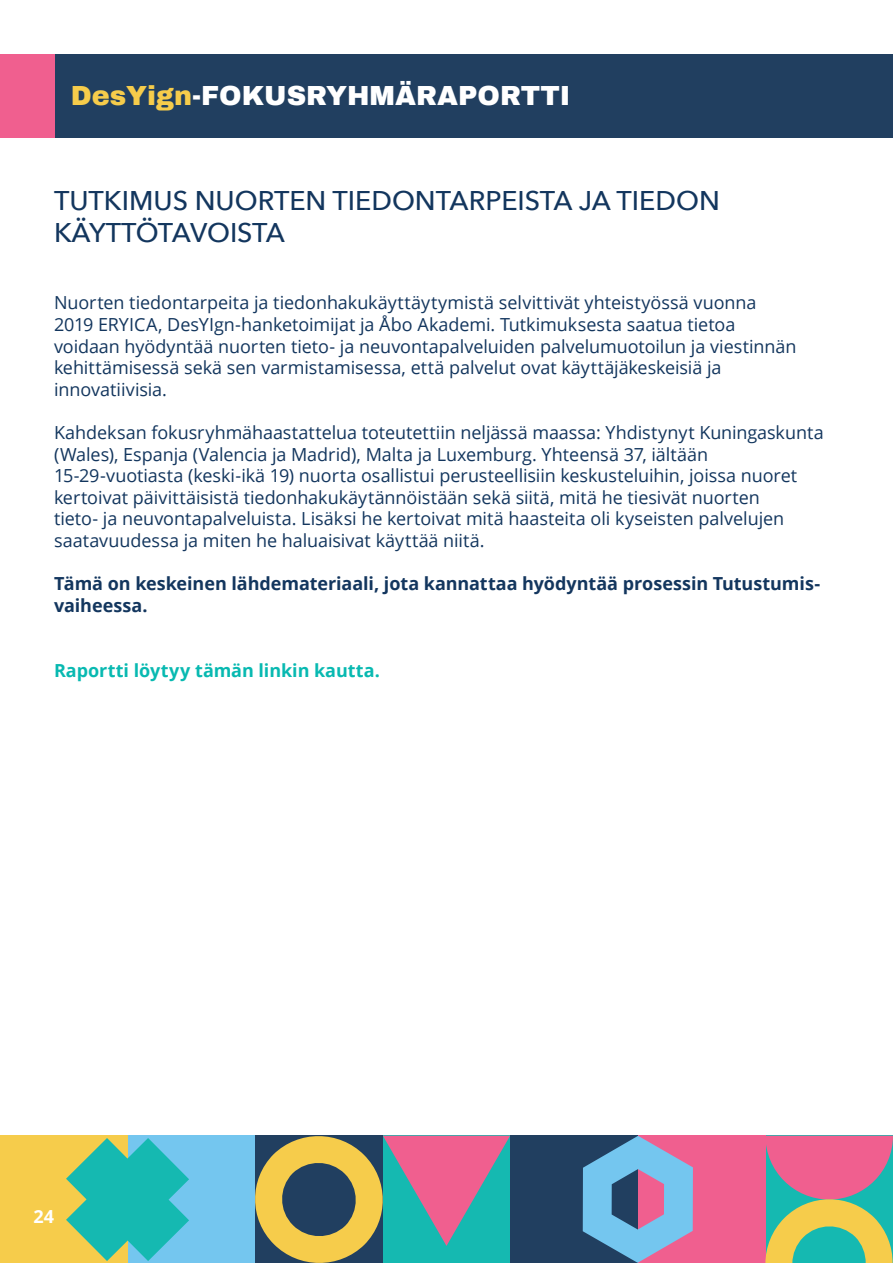
<style>
.page{position:relative;width:893px;height:1263px;background:#fff}
.page>*{position:absolute;margin:0;border:0;box-sizing:border-box;transform-origin:0 0}
.t1{font:500 27px/32.4px "Avenir Next";color:#13365e}
.t2{font:900 27px "Archivo";color:#fff}
.t3{font:18px/21.6px "Open Sans";letter-spacing:-.005em;color:#13365e}
.t4{font:700 18px/21.6px "Open Sans";letter-spacing:-.005em;color:#13365e}
.t5{font:700 18px "Open Sans";letter-spacing:-.005em;color:#08b9b1}
.t6{font:700 18px "Open Sans";color:#fff}
.s1{color:#f6cc4b}
</style>
<div class="page">
<div style="left:0;top:54px;width:893px;height:84px;background:#213f60"></div>
<div style="left:0;top:54px;width:54px;height:84px;background:#f05f8f"></div>
<div style="left:638px;top:1136px;width:127px;height:127px;background:#f05f8f"></div>
<div style="left:510px;top:1136px;width:128px;height:127px;background:#213f60"></div>
<div style="left:128px;top:1136px;width:127px;height:127px;background:#74c6ef"></div>
<div style="left:0;top:1136px;width:128px;height:127px;background:#f6cc4b"></div>
<svg style="left:765px;top:1136px;width:128px;height:127px;background:#ab9888"></svg>
<svg style="left:583px;top:1136px;width:110px;height:127px"></svg>
<svg style="left:66px;top:1138px;width:123px;height:123px"></svg>
<svg style="left:249px;top:1135px;width:261px;height:128px;background:#818e7e"></svg>
<h1 class="t2" style="left:71px;top:79px;width:501px"><span class="s1">DesYign</span>-FOKUSRYHMÄRAPORTTI</h1>
<h1 class="t1" style="left:54px;top:183px;width:667px">TUTKIMUS NUORTEN TIEDONTARPEISTA JA TIEDON<br>KÄYTTÖTAVOISTA</h1>
<p class="t3" style="left:54px;top:292px;width:744px">Nuorten tiedontarpeita ja tiedonhakukäyttäytymistä selvittivät yhteistyössä vuonna 2019 ERYICA, DesYIgn-hanketoimijat ja Åbo Akademi. Tutkimuksesta saatua tietoa voidaan hyödyntää nuorten tieto- ja neuvontapalveluiden palvelumuotoilun ja viestinnän kehittämisessä sekä sen varmistamisessa, että palvelut ovat käyttäjäkeskeisiä ja innovatiivisia.</p>
<p class="t3" style="left:54px;top:421px;width:771px">Kahdeksan fokusryhmähaastattelua toteutettiin neljässä maassa: Yhdistynyt Kuningaskunta (Wales), Espanja (Valencia ja Madrid), Malta ja Luxemburg. Yhteensä 37, iältään 15-29-vuotiasta (keski-ikä 19) nuorta osallistui perusteellisiin keskusteluihin, joissa nuoret kertoivat päivittäisistä tiedonhakukäytännöistään sekä siitä, mitä he tiesivät nuorten<br>tieto- ja neuvontapalveluista. Lisäksi he kertoivat mitä haasteita oli kyseisten palvelujen saatavuudessa ja miten he haluaisivat käyttää niitä.</p>
<p class="t4" style="left:54px;top:572px;width:768px">Tämä on keskeinen lähdemateriaali, jota kannattaa hyödyntää prosessin Tutustumis&shy;vaiheessa.</p>
<p class="t5" style="left:54px;top:657px;width:327px">Raportti löytyy tämän linkin kautta.</p>
<p class="t6" style="left:33px;top:1203px;width:22px">24</p>
</div>
